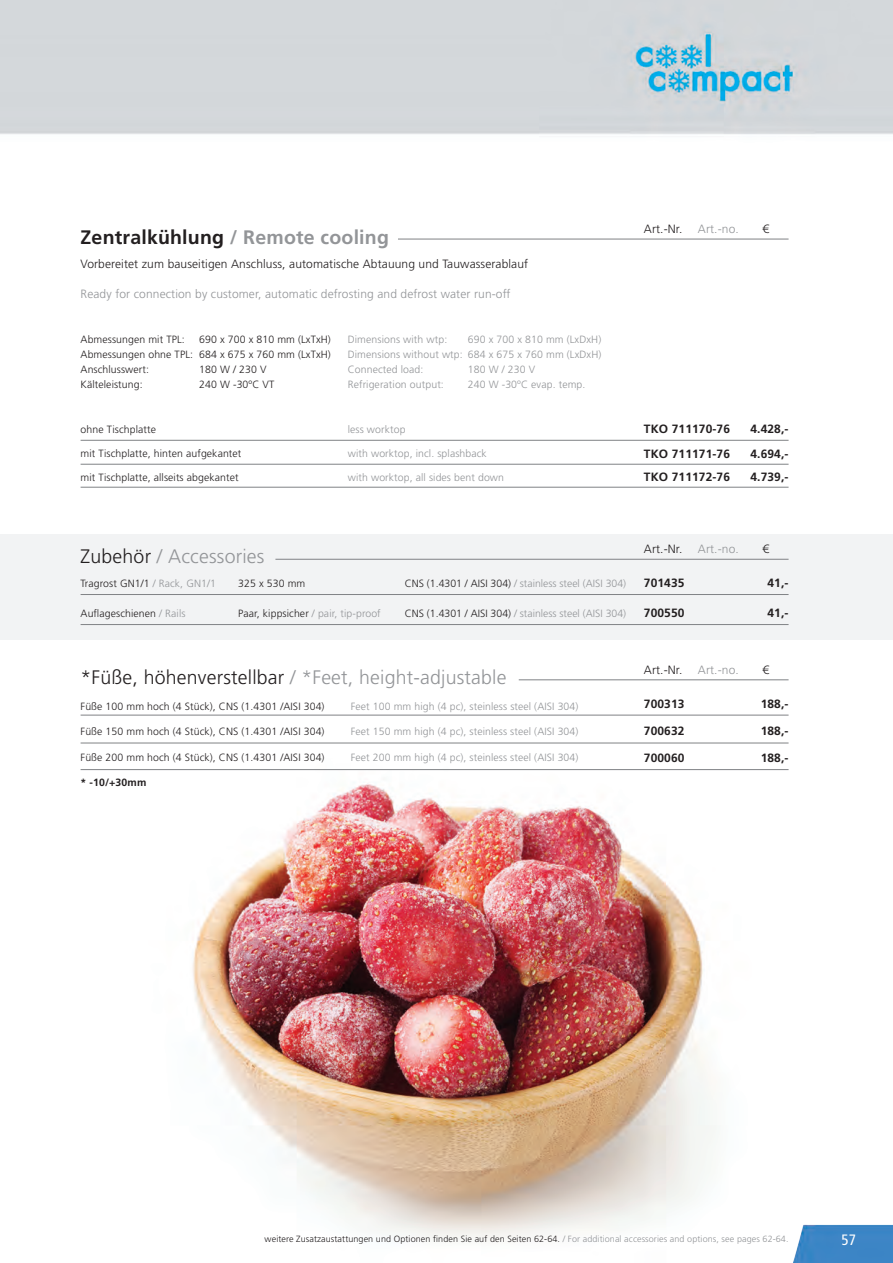
<style>
.page{position:relative;width:893px;height:1263px;background:#fff}
.page>*{position:absolute;margin:0;border:0;box-sizing:border-box;transform-origin:0 0}
.t1{font:300 19.5px "Frutiger LT Std";letter-spacing:.01em;color:#939598}
.t2{font:700 19.5px "Frutiger LT Std";letter-spacing:.01em;color:#231f20}
.t3{font:condensed 15px "Frutiger LT Std";color:#fff}
.t4{font:700 12px "Frutiger LT Std";letter-spacing:.01em;color:#231f20}
.t5{font:300 12px "Frutiger LT Std";letter-spacing:.01em;color:#231f20}
.t6{font:300 12px "Frutiger LT Std";letter-spacing:.01em;color:#939598}
.t7{font:300 10.5px "Frutiger LT Std";letter-spacing:.01em;color:#939598}
.t8{font:300 10.5px "Frutiger LT Std";letter-spacing:.01em;color:#231f20}
.t9{font:700 10.5px "Frutiger LT Std";letter-spacing:.01em;color:#231f20}
.t10{font:300 9px "Frutiger LT Std";letter-spacing:.01em;color:#231f20}
.s1{color:#939598}
.s2{color:#231f20}
</style>
<div class="page">
<img style="left:0;top:0;width:892px;height:1262px">
<div style="left:0;top:534px;width:892px;height:105px;background:#f2f3f4"></div>
<hr style="left:275px;top:559px;width:513px;height:1px;background:#808285">
<hr style="left:81px;top:594px;width:707px;height:1px;background:#808285">
<hr style="left:81px;top:624px;width:707px;height:1px;background:#808285">
<hr style="left:398px;top:239px;width:390px;height:1px;background:#808285">
<hr style="left:81px;top:440px;width:707px;height:1px;background:#808285">
<hr style="left:81px;top:464px;width:707px;height:1px;background:#808285">
<hr style="left:81px;top:487px;width:707px;height:1px;background:#808285">
<hr style="left:518px;top:679px;width:270px;height:1px;background:#808285">
<hr style="left:81px;top:714px;width:707px;height:1px;background:#808285">
<hr style="left:81px;top:742px;width:707px;height:1px;background:#808285">
<hr style="left:81px;top:769px;width:707px;height:1px;background:#808285">
<p class="t2" style="left:81px;top:225px;width:310px">Zentralkühlung <span class="s1">/ Remote cooling</span></p>
<p class="t5" style="left:81px;top:257px;width:449px">Vorbereitet zum bauseitigen Anschluss, automatische Abtauung und Tauwasserablauf</p>
<p class="t6" style="left:81px;top:287px;width:431px">Ready for connection by customer, automatic defrosting and defrost water run-off</p>
<p class="t8" style="left:81px;top:333px;width:106px">Abmessungen mit TPL:</p>
<p class="t8" style="left:199px;top:333px;width:133px">690 x 700 x 810 mm (LxTxH)</p>
<p class="t7" style="left:348px;top:333px;width:101px">Dimensions with wtp:</p>
<p class="t7" style="left:468px;top:333px;width:135px">690 x 700 x 810 mm (LxDxH)</p>
<p class="t8" style="left:81px;top:348px;width:252px">Abmessungen ohne TPL: 684 x 675 x 760 mm (LxTxH)</p>
<p class="t7" style="left:348px;top:348px;width:255px">Dimensions without wtp: 684 x 675 x 760 mm (LxDxH)</p>
<p class="t8" style="left:81px;top:363px;width:70px">Anschlusswert:</p>
<p class="t8" style="left:199px;top:363px;width:69px">180 W / 230 V</p>
<p class="t7" style="left:348px;top:363px;width:77px">Connected load:</p>
<p class="t7" style="left:468px;top:363px;width:69px">180 W / 230 V</p>
<p class="t8" style="left:81px;top:378px;width:64px">Kälteleistung:</p>
<p class="t8" style="left:199px;top:378px;width:77px">240 W -30ºC VT</p>
<p class="t7" style="left:348px;top:378px;width:98px">Refrigeration output:</p>
<p class="t7" style="left:468px;top:378px;width:119px">240 W -30ºC evap. temp.</p>
<p class="t8" style="left:81px;top:423px;width:77px">ohne Tischplatte</p>
<p class="t7" style="left:348px;top:423px;width:59px">less worktop</p>
<p class="t8" style="left:81px;top:447px;width:162px">mit Tischplatte, hinten aufgekantet</p>
<p class="t7" style="left:348px;top:447px;width:140px">with worktop, incl. splashback</p>
<p class="t8" style="left:81px;top:471px;width:159px">mit Tischplatte, allseits abgekantet</p>
<p class="t7" style="left:348px;top:471px;width:158px">with worktop, all sides bent down</p>
<p class="t5" style="left:644px;top:222px;width:40px">Art.-Nr.</p>
<p class="t6" style="left:697px;top:222px;width:42px">Art.-no.</p>
<p class="t5" style="left:762px;top:222px;width:8px">€</p>
<p class="t4" style="left:644px;top:422px;width:88px">TKO 711170-76</p>
<p class="t4" style="left:750px;top:422px;width:40px">4.428,-</p>
<p class="t4" style="left:644px;top:446px;width:88px">TKO 711171-76</p>
<p class="t4" style="left:750px;top:446px;width:40px">4.694,-</p>
<p class="t4" style="left:644px;top:469px;width:88px">TKO 711172-76</p>
<p class="t4" style="left:750px;top:469px;width:40px">4.739,-</p>
<p class="t1" style="left:81px;top:545px;width:185px"><span class="s2">Zubehör</span> / Accessories</p>
<p class="t8" style="left:81px;top:577px;width:137px">Tragrost GN1/1 <span class="s1">/ Rack, GN1/1</span></p>
<p class="t8" style="left:238px;top:577px;width:69px">325 x 530 mm</p>
<p class="t7" style="left:405px;top:577px;width:223px"><span class="s2">CNS (1.4301 / AISI 304)</span> / stainless steel (AISI 304)</p>
<p class="t8" style="left:81px;top:607px;width:106px">Auflageschienen <span class="s1">/ Rails</span></p>
<p class="t8" style="left:238px;top:607px;width:144px">Paar, kippsicher <span class="s1">/ pair, tip-proof</span></p>
<p class="t7" style="left:405px;top:607px;width:223px"><span class="s2">CNS (1.4301 / AISI 304)</span> / stainless steel (AISI 304)</p>
<p class="t1" style="left:81px;top:666px;width:427px"><span class="s2">*Füße, höhenverstellbar</span> / *Feet, height-adjustable</p>
<p class="t8" style="left:81px;top:700px;width:245px">Füße 100 mm hoch (4 Stück), CNS (1.4301 /AISI 304)</p>
<p class="t7" style="left:351px;top:700px;width:229px">Feet 100 mm high (4 pc), steinless steel (AISI 304)</p>
<p class="t8" style="left:81px;top:725px;width:245px">Füße 150 mm hoch (4 Stück), CNS (1.4301 /AISI 304)</p>
<p class="t7" style="left:351px;top:725px;width:229px">Feet 150 mm high (4 pc), steinless steel (AISI 304)</p>
<p class="t8" style="left:81px;top:751px;width:245px">Füße 200 mm hoch (4 Stück), CNS (1.4301 /AISI 304)</p>
<p class="t7" style="left:351px;top:751px;width:229px">Feet 200 mm high (4 pc), steinless steel (AISI 304)</p>
<p class="t9" style="left:81px;top:776px;width:67px">* -10/+30mm</p>
<p class="t5" style="left:644px;top:542px;width:40px">Art.-Nr.</p>
<p class="t6" style="left:697px;top:542px;width:42px">Art.-no.</p>
<p class="t5" style="left:762px;top:542px;width:8px">€</p>
<p class="t4" style="left:644px;top:575px;width:42px">701435</p>
<p class="t4" style="left:644px;top:605px;width:42px">700550</p>
<p class="t4" style="left:767px;top:575px;width:23px">41,-</p>
<p class="t4" style="left:767px;top:605px;width:23px">41,-</p>
<p class="t5" style="left:644px;top:663px;width:40px">Art.-Nr.</p>
<p class="t6" style="left:697px;top:663px;width:42px">Art.-no.</p>
<p class="t5" style="left:762px;top:663px;width:8px">€</p>
<p class="t4" style="left:644px;top:696px;width:42px">700313</p>
<p class="t4" style="left:644px;top:724px;width:42px">700632</p>
<p class="t4" style="left:760px;top:696px;width:29px">188,-</p>
<p class="t4" style="left:760px;top:724px;width:29px">188,-</p>
<p class="t4" style="left:644px;top:750px;width:42px">700060</p>
<p class="t4" style="left:760px;top:750px;width:29px">188,-</p>
<p class="t10" style="left:264px;top:1233px;width:525px">weitere Zusatzaustattungen und Optionen finden Sie auf den Seiten 62-64. <span class="s1">/ For additional accessories and options, see pages 62-64.</span></p>
<p class="t3" style="left:841px;top:1230px;width:16px">57</p>
</div>
